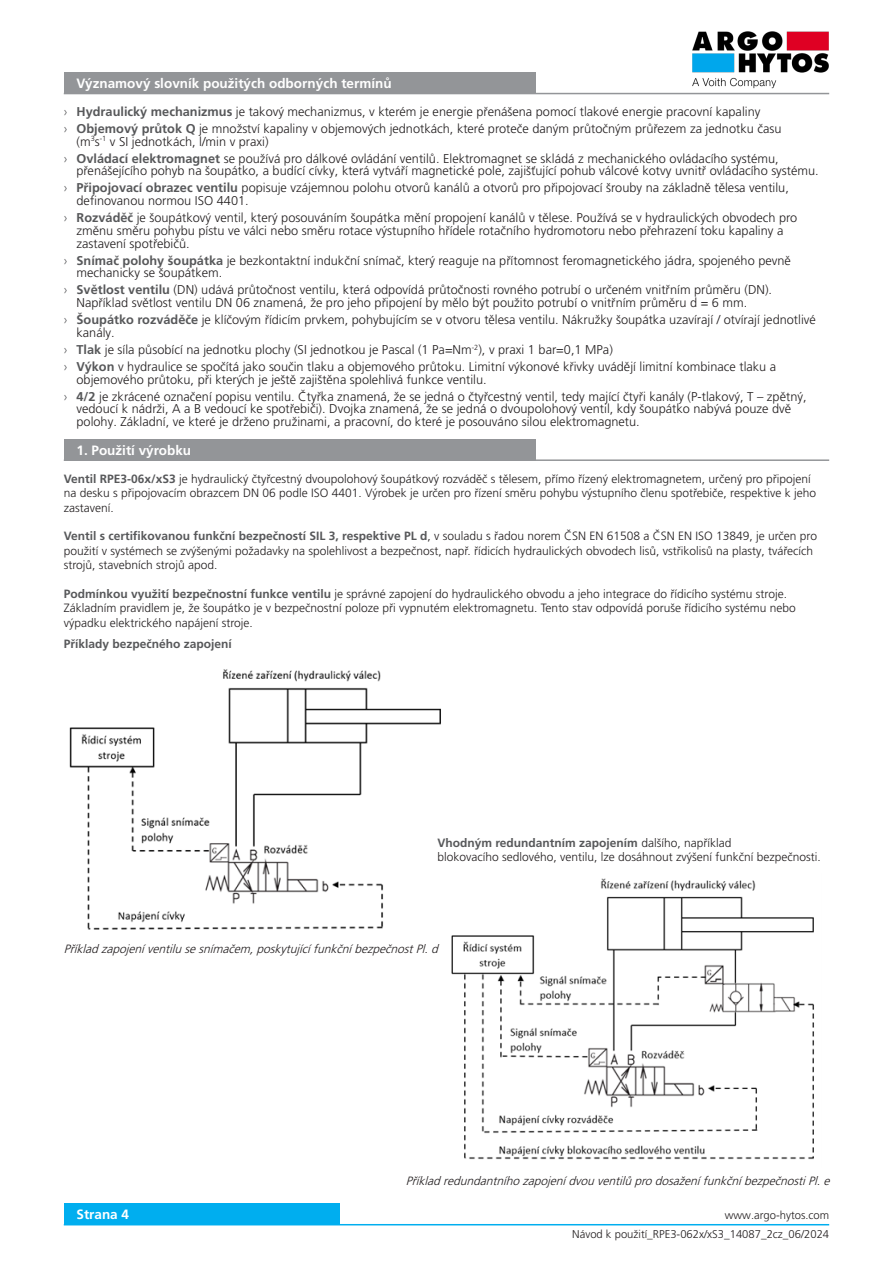
<style>
.page{position:relative;width:893px;height:1263px;background:#fff}
.page>*{position:absolute;margin:0;border:0;box-sizing:border-box;transform-origin:0 0}
._03_Headline_white{font:700 13.5px "Frutiger LT Pro";color:#fff}
._03_Headline_white_2{font:700 13.5px "Frutiger LT Pro";color:#fff}
.t1{font:300 12.75px/12.8px "Frutiger LT Pro";color:#231f20}
._06_Text{font:300 12px/14.4px "Frutiger LT Pro";color:#231f20}
._06_Text-2{font:italic 300 12px "Frutiger LT Pro";color:#231f20}
._06_Text-3{font:700 12px "Frutiger LT Pro";color:#57585a}
._05_Subline_Copytext{font:700 12px "Frutiger LT Pro";color:#57585a}
.t2{font:300 11.25px "Frutiger LT Pro";color:#231f20}
.s1{color:#57585a}
.s2{font-weight:700;color:#57585a}
.s3{font-weight:300;color:#231f20}
</style>
<div class="page">
<div style="left:64px;top:1203px;width:276px;height:22px;background:#00aeef"></div>
<hr style="left:64px;top:1224px;width:765px;height:1px;background:#00aeef">
<hr style="left:64px;top:93px;width:765px;height:1px;background:#939598">
<div style="left:64px;top:72px;width:471px;height:22px;background:#939598"></div>
<div style="left:64px;top:439px;width:471px;height:21px;background:#939598"></div>
<hr style="left:64px;top:459px;width:765px;height:2px;background:#939598">
<img style="left:451px;top:878px;width:363px;height:282px">
<img style="left:69px;top:669px;width:372px;height:261px">
<img style="left:692px;top:31px;width:137px;height:57px">
<p class="_03_Headline_white" style="left:77px;top:75px;width:317px">Významový slovník použitých odborných termínů</p>
<p class="t1" style="left:64px;top:105px;width:698px"><span class="s1">›</span> <span class="s2">Hydraulický mechanizmus</span> je takový mechanizmus, v kterém je energie přenášena pomocí tlakové energie pracovní kapaliny</p>
<p class="t1" style="left:77px;top:122px;width:706px;text-indent:-13px"><span class="s1">›</span> <span class="s2">Objemový průtok Q</span> je množství kapaliny v objemových jednotkách, které proteče daným průtočným průřezem za jednotku času (m<sup>3</sup>s<sup>-1</sup> v SI jednotkách, l/min v praxi)</p>
<p class="t1" style="left:77px;top:152px;width:744px;text-indent:-13px"><span class="s1">›</span> <span class="s2">Ovládací elektromagnet</span> se používá pro dálkové ovládání ventilů. Elektromagnet se skládá z mechanického ovládacího systému, přenášejícího pohyb na šoupátko, a budící cívky, která vytváří magnetické pole, zajišťující pohub válcové kotvy uvnitř ovládacího systému.</p>
<p class="t1" style="left:77px;top:182px;width:714px;text-indent:-13px"><span class="s1">›</span> <span class="s2">Připojovací obrazec ventilu</span> popisuje vzájemnou polohu otvorů kanálů a otvorů pro připojovací šrouby na základně tělesa ventilu, definovanou normou ISO 4401.</p>
<p class="t1" style="left:77px;top:211px;width:722px;text-indent:-13px"><span class="s1">›</span> <span class="s2">Rozváděč</span> je šoupátkový ventil, který posouváním šoupátka mění propojení kanálů v tělese. Používá se v hydraulických obvodech pro změnu směru pohybu pístu ve válci nebo směru rotace výstupního hřídele rotačního hydromotoru nebo přehrazení toku kapaliny a zastavení spotřebičů.</p>
<p class="t1" style="left:77px;top:254px;width:716px;text-indent:-13px"><span class="s1">›</span> <span class="s2">Snímač polohy šoupátka</span> je bezkontaktní indukční snímač, který reaguje na přítomnost feromagnetického jádra, spojeného pevně mechanicky se šoupátkem.</p>
<p class="t1" style="left:77px;top:284px;width:697px;text-indent:-13px"><span class="s1">›</span> <span class="s2">Světlost ventilu</span> (DN) udává průtočnost ventilu, která odpovídá průtočnosti rovného potrubí o určeném vnitřním průměru (DN).<br>Například světlost ventilu DN 06 znamená, že pro jeho připojení by mělo být použito potrubí o vnitřním průměru d = 6 mm.</p>
<p class="t1" style="left:77px;top:313px;width:741px;text-indent:-13px"><span class="s1">›</span> <span class="s2">Šoupátko rozváděče</span> je klíčovým řídicím prvkem, pohybujícím se v otvoru tělesa ventilu. Nákružky šoupátka uzavírají / otvírají jednotlivé kanály.</p>
<p class="t1" style="left:64px;top:343px;width:551px"><span class="s1">›</span> <span class="s2">Tlak</span> je síla působící na jednotku plochy (SI jednotkou je Pascal (1 Pa=Nm<sup>-2</sup>), v praxi 1 bar=0,1 MPa)</p>
<p class="t1" style="left:77px;top:360px;width:701px;text-indent:-13px"><span class="s1">›</span> <span class="s2">Výkon</span> v hydraulice se spočítá jako součin tlaku a objemového průtoku. Limitní výkonové křivky uvádějí limitní kombinace tlaku a objemového průtoku, při kterých je ještě zajištěna spolehlivá funkce ventilu.</p>
<p class="t1" style="left:77px;top:390px;width:732px;text-indent:-13px"><span class="s1">›</span> <span class="s2">4/2</span> je zkrácené označení popisu ventilu. Čtyřka znamená, že se jedná o čtyřcestný ventil, tedy mající čtyři kanály (P-tlakový, T – zpětný, vedoucí k nádrži, A a B vedoucí ke spotřebiči). Dvojka znamená, že se jedná o dvoupolohový ventil, kdy šoupátko nabývá pouze dvě polohy. Základní, ve které je drženo pružinami, a pracovní, do které je posouváno silou elektromagnetu.</p>
<p class="_03_Headline_white_2" style="left:77px;top:442px;width:116px">1. Použití výrobku</p>
<p class="_06_Text" style="left:64px;top:471px;width:754px"><span class="s2">Ventil RPE3-06x/xS3</span> je hydraulický čtyřcestný dvoupolohový šoupátkový rozváděč s tělesem, přímo řízený elektromagnetem, určený pro připojení na desku s připojovacím obrazcem DN 06 podle ISO 4401. Výrobek je určen pro řízení směru pohybu výstupního členu spotřebiče, respektive k jeho zastavení.</p>
<p class="_06_Text" style="left:64px;top:529px;width:755px"><span class="s2">Ventil s certifikovanou funkční bezpečností SIL 3, respektive PL d</span>, v souladu s řadou norem ČSN EN 61508 a ČSN EN ISO 13849, je určen pro použití v systémech se zvýšenými požadavky na spolehlivost a bezpečnost, např. řídicích hydraulických obvodech lisů, vstřikolisů na plasty, tvářecích strojů, stavebních strojů apod.</p>
<p class="_06_Text" style="left:64px;top:587px;width:733px"><span class="s2">Podmínkou využití bezpečnostní funkce ventilu</span> je správné zapojení do hydraulického obvodu a jeho integrace do řídicího systému stroje.<br>Základním pravidlem je, že šoupátko je v bezpečnostní poloze při vypnutém elektromagnetu. Tento stav odpovídá poruše řídicího systému nebo výpadku elektrického napájení stroje.</p>
<p class="_05_Subline_Copytext" style="left:64px;top:637px;width:170px">Příklady bezpečného zapojení</p>
<p class="_06_Text-3" style="left:437px;top:835px;width:295px">Vhodným redundantním zapojením <span class="s3">dalšího, například</span></p>
<p class="_06_Text" style="left:437px;top:850px;width:385px">blokovacího sedlového, ventilu, lze dosáhnout zvýšení funkční bezpečnosti.</p>
<p class="_06_Text-2" style="left:64px;top:941px;width:379px">Příkladzapojeníventilusesnímačem,poskytujícífunkčníbezpečnostPl.d</p>
<p class="_06_Text-2" style="left:406px;top:1174px;width:429px">PříkladredundantníhozapojenídvouventilůprodosaženífunkčníbezpečnostiPl.e</p>
<p class="_03_Headline_white" style="left:77px;top:1206px;width:54px">Strana 4</p>
<p class="t2" style="left:725px;top:1209px;width:106px">www.argo-hytos.com</p>
<p class="t2" style="left:572px;top:1227px;width:258px">Návod k použití_RPE3-062x/xS3_14087_2cz_06/2024</p>
</div>
